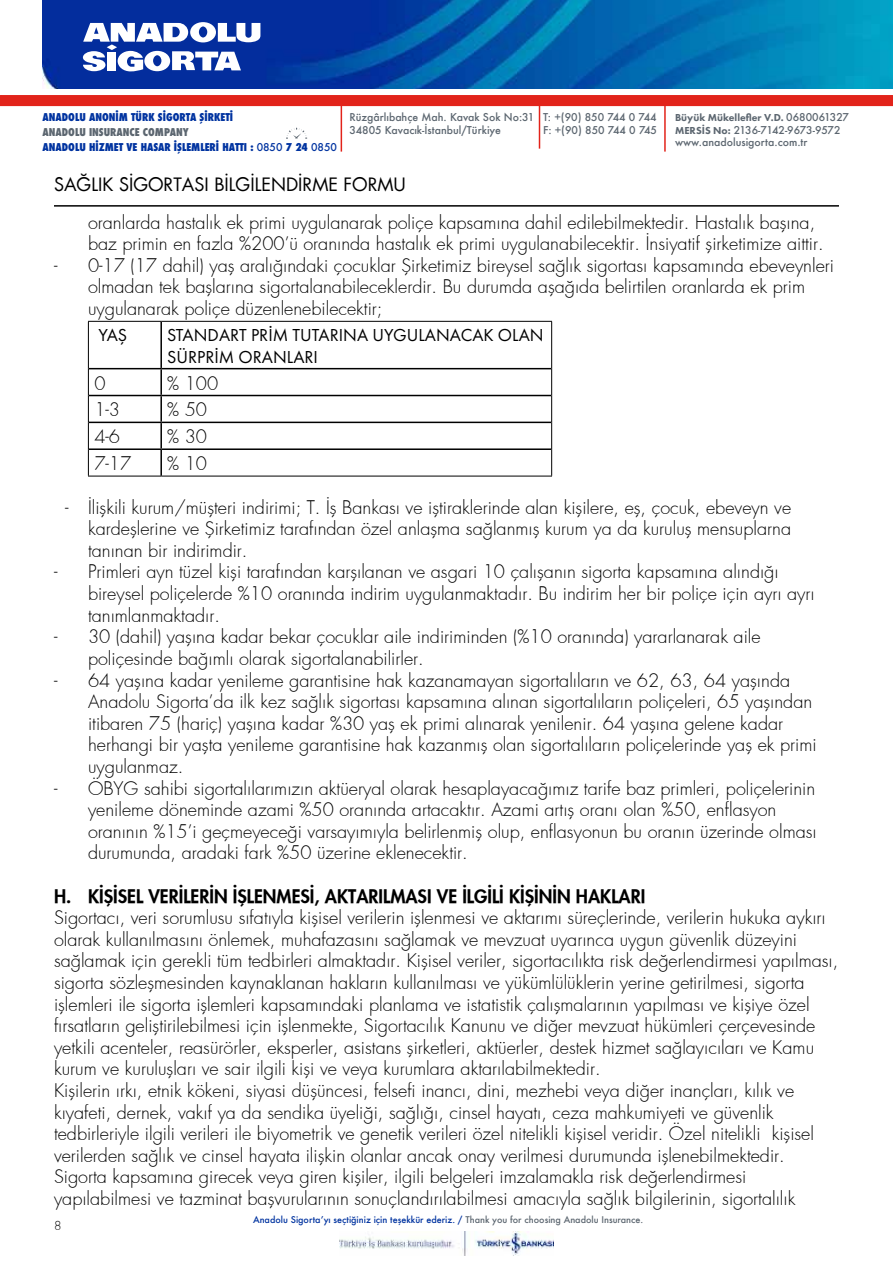
<style>
.page{position:relative;width:893px;height:1263px;background:#fff}
.page>*{position:absolute;margin:0;border:0;box-sizing:border-box;transform-origin:0 0}
.t1{font:300 18px/21.6px "Futura";color:#000}
.t2{font:800 18px "Futura";color:#000}
.t3{font:18px/21.6px "Futura PT";color:#000}
.t4{font:18px "Futura";color:#000}
.t5{font:300 12px "Futura";color:#000}
.t6{font:500 10.5px/12.6px "Futura";color:#5c6670}
.t7{font:800 condensed 10.5px/14.7px "Futura";color:#0033a0}
.t8{font:800 10.5px "Futura PT";color:#5c6670}
.t9{font:500 9px "Futura";color:#0033a0}
.s1{color:#5c6670}
.s2{font-weight:500;font-stretch:normal}
.s3{font-family:"Futura";font-weight:500}
.s4{font-family:"Futura PT";font-weight:800}
</style>
<div class="page">
<hr style="left:54px;top:205px;width:785px;height:2px;background:#000">
<img style="left:339px;top:1231px;width:215px;height:25px">
<hr style="left:341px;top:101px;width:1px;height:51px;background:#e2231a">
<svg style="left:286px;top:128px;width:21px;height:11px"></svg>
<hr style="left:539px;top:98px;width:1px;height:51px;background:#e2231a">
<hr style="left:664px;top:101px;width:2px;height:51px;background:#e2231a">
<img style="left:43px;top:0;width:850px;height:89px">
<div style="left:0;top:95px;width:893px;height:11px;background:#e2231a"></div>
<svg style="left:83px;top:22px;width:177px;height:49px"></svg>
<hr style="left:160px;top:322px;width:2px;height:46px;background:#000">
<hr style="left:89px;top:368px;width:72px;height:1px;background:#000">
<hr style="left:161px;top:368px;width:390px;height:1px;background:#000">
<hr style="left:160px;top:369px;width:2px;height:26px;background:#000">
<hr style="left:89px;top:395px;width:72px;height:1px;background:#000">
<hr style="left:161px;top:395px;width:390px;height:1px;background:#000">
<hr style="left:160px;top:396px;width:2px;height:26px;background:#000">
<hr style="left:89px;top:422px;width:72px;height:1px;background:#000">
<hr style="left:161px;top:422px;width:390px;height:1px;background:#000">
<hr style="left:160px;top:423px;width:2px;height:25px;background:#000">
<hr style="left:89px;top:448px;width:72px;height:2px;background:#000">
<hr style="left:161px;top:448px;width:390px;height:2px;background:#000">
<hr style="left:160px;top:450px;width:2px;height:26px;background:#000">
<hr style="left:88px;top:321px;width:73px;height:1px;background:#000">
<hr style="left:88px;top:322px;width:1px;height:47px;background:#000">
<hr style="left:161px;top:321px;width:391px;height:1px;background:#000">
<hr style="left:551px;top:322px;width:1px;height:47px;background:#000">
<svg style="left:88px;top:369px;width:1px;height:107px"></svg>
<svg style="left:551px;top:369px;width:1px;height:107px"></svg>
<hr style="left:88px;top:476px;width:73px;height:1px;background:#000">
<hr style="left:161px;top:476px;width:391px;height:1px;background:#000">
<p class="t7" style="left:43px;top:110px;width:192px">ANADOLU ANONİM TÜRK SİGORTA ŞİRKETİ</p>
<p class="t7" style="left:43px;top:125px;width:296px"><span class="s1">ANADOLU INSURANCE COMPANY<br></span>ANADOLU HİZMET VE HASAR İŞLEMLERİ HATTI : <span class="s2">0850</span> 7 24 <span class="s2">0850</span></p>
<p class="t6" style="left:350px;top:111px;width:186px">Rüzgârlıbahçe Mah. Kavak Sok No:31<br>34805 Kavacık-İstanbul/Türkiye</p>
<p class="t6" style="left:543px;top:111px;width:116px">T: +(90) 850 744 0 744<br>F: +(90) 850 744 0 745</p>
<p class="t8" style="left:675px;top:111px;width:175px">Büyük Mükellefler V.D. <span class="s3">0680061327</span></p>
<p class="t6" style="left:675px;top:123px;width:167px"><span class="s4">MERSİS No:</span> 2136-7142-9673-9572 www.anadolusigorta.com.tr</p>
<p class="t4" style="left:54px;top:172px;width:353px">SAĞLIK SİGORTASI BİLGİLENDİRME FORMU</p>
<p class="t1" style="left:88px;top:211px;width:737px">oranlarda hastalık ek primi uygulanarak poliçe kapsamına dahil edilebilmektedir. Hastalık başına, baz primin en fazla %200’ü oranında hastalık ek primi uygulanabilecektir. İnsiyatif şirketimize aittir.</p>
<p class="t1" style="left:88px;top:255px;width:748px;text-indent:-34px">- 0-17 (17 dahil) yaş aralığındaki çocuklar Şirketimiz bireysel sağlık sigortası kapsamında ebeveynleri olmadan tek başlarına sigortalanabileceklerdir. Bu durumda aşağıda belirtilen oranlarda ek prim uygulanarak poliçe düzenlenebilecektir;</p>
<p class="t3" style="left:99px;top:324px;width:30px">YAŞ</p>
<p class="t3" style="left:167px;top:324px;width:378px">STANDART PRİM TUTARINA UYGULANACAK OLAN<br>SÜRPRİM ORANLARI</p>
<p class="t1" style="left:94px;top:372px;width:13px">0</p>
<p class="t1" style="left:167px;top:372px;width:53px">% 100</p>
<p class="t1" style="left:94px;top:399px;width:27px">1-3</p>
<p class="t1" style="left:167px;top:399px;width:41px">% 50</p>
<p class="t1" style="left:94px;top:426px;width:27px">4-6</p>
<p class="t1" style="left:167px;top:426px;width:41px">% 30</p>
<p class="t1" style="left:94px;top:453px;width:38px">7-17</p>
<p class="t1" style="left:167px;top:453px;width:41px">% 10</p>
<p class="t1" style="left:88px;top:496px;width:705px;text-align:justify;text-indent:-23px">- İlişkili kurum/müşteri indirimi; T. İş Bankası ve iştiraklerinde alan kişilere, eş, çocuk, ebeveyn ve kardeşlerine ve Şirketimiz tarafından özel anlaşma sağlanmış kurum ya da kuruluş mensuplarna tanınan bir indirimdir.</p>
<p class="t1" style="left:88px;top:561px;width:728px;text-indent:-34px">- Primleri ayn tüzel kişi tarafından karşılanan ve asgari 10 çalışanın sigorta kapsamına alındığı bireysel poliçelerde %10 oranında indirim uygulanmaktadır. Bu indirim her bir poliçe için ayrı ayrı tanımlanmaktadır.</p>
<p class="t1" style="left:88px;top:626px;width:674px;text-indent:-34px">- 30 (dahil) yaşına kadar bekar çocuklar aile indiriminden (%10 oranında) yararlanarak aile poliçesinde bağımlı olarak sigortalanabilirler.</p>
<p class="t1" style="left:88px;top:669px;width:730px;text-indent:-34px">- 64 yaşına kadar yenileme garantisine hak kazanamayan sigortalıların ve 62, 63, 64 yaşında Anadolu Sigorta’da ilk kez sağlık sigortası kapsamına alınan sigortalıların poliçeleri, 65 yaşından itibaren 75 (hariç) yaşına kadar %30 yaş ek primi alınarak yenilenir. 64 yaşına gelene kadar herhangi bir yaşta yenileme garantisine hak kazanmış olan sigortalıların poliçelerinde yaş ek primi uygulanmaz.</p>
<p class="t1" style="left:88px;top:777px;width:730px;text-indent:-34px">- ÖBYG sahibi sigortalılarımızın aktüeryal olarak hesaplayacağımız tarife baz primleri, poliçelerinin yenileme döneminde azami %50 oranında artacaktır. Azami artış oranı olan %50, enflasyon oranının %15’i geçmeyeceği varsayımıyla belirlenmiş olup, enflasyonun bu oranın üzerinde olması durumunda, aradaki fark %50 üzerine eklenecektir.</p>
<p class="t2" style="left:54px;top:884px;width:593px">H. KİŞİSEL VERİLERİN İŞLENMESİ, AKTARILMASI VE İLGİLİ KİŞİNİN HAKLARI</p>
<p class="t1" style="left:54px;top:907px;width:786px">Sigortacı, veri sorumlusu sıfatıyla kişisel verilerin işlenmesi ve aktarımı süreçlerinde, verilerin hukuka aykırı olarak kullanılmasını önlemek, muhafazasını sağlamak ve mevzuat uyarınca uygun güvenlik düzeyini sağlamak için gerekli tüm tedbirleri almaktadır. Kişisel veriler, sigortacılıkta risk değerlendirmesi yapılması, sigorta sözleşmesinden kaynaklanan hakların kullanılması ve yükümlülüklerin yerine getirilmesi, sigorta işlemleri ile sigorta işlemleri kapsamındaki planlama ve istatistik çalışmalarının yapılması ve kişiye özel fırsatların geliştirilebilmesi için işlenmekte, Sigortacılık Kanunu ve diğer mevzuat hükümleri çerçevesinde yetkili acenteler, reasürörler, eksperler, asistans şirketleri, aktüerler, destek hizmet sağlayıcıları ve Kamu kurum ve kuruluşları ve sair ilgili kişi ve veya kurumlara aktarılabilmektedir.<br>Kişilerin ırkı, etnik kökeni, siyasi düşüncesi, felsefi inancı, dini, mezhebi veya diğer inançları, kılık ve kıyafeti, dernek, vakıf ya da sendika üyeliği, sağlığı, cinsel hayatı, ceza mahkumiyeti ve güvenlik tedbirleriyle ilgili verileri ile biyometrik ve genetik verileri özel nitelikli kişisel veridir. Özel nitelikli kişisel verilerden sağlık ve cinsel hayata ilişkin olanlar ancak onay verilmesi durumunda işlenebilmektedir.<br>Sigorta kapsamına girecek veya giren kişiler, ilgili belgeleri imzalamakla risk değerlendirmesi yapılabilmesi ve tazminat başvurularının sonuçlandırılabilmesi amacıyla sağlık bilgilerinin, sigortalılık</p>
<p class="t5" style="left:54px;top:1217px;width:9px">8</p>
<p class="t9" style="left:253px;top:1213px;width:392px">Anadolu Sigorta’yı seçtiğiniz için teşekkür ederiz. / <span class="s1">Thank you for choosing Anadolu Insurance.</span></p>
</div>
